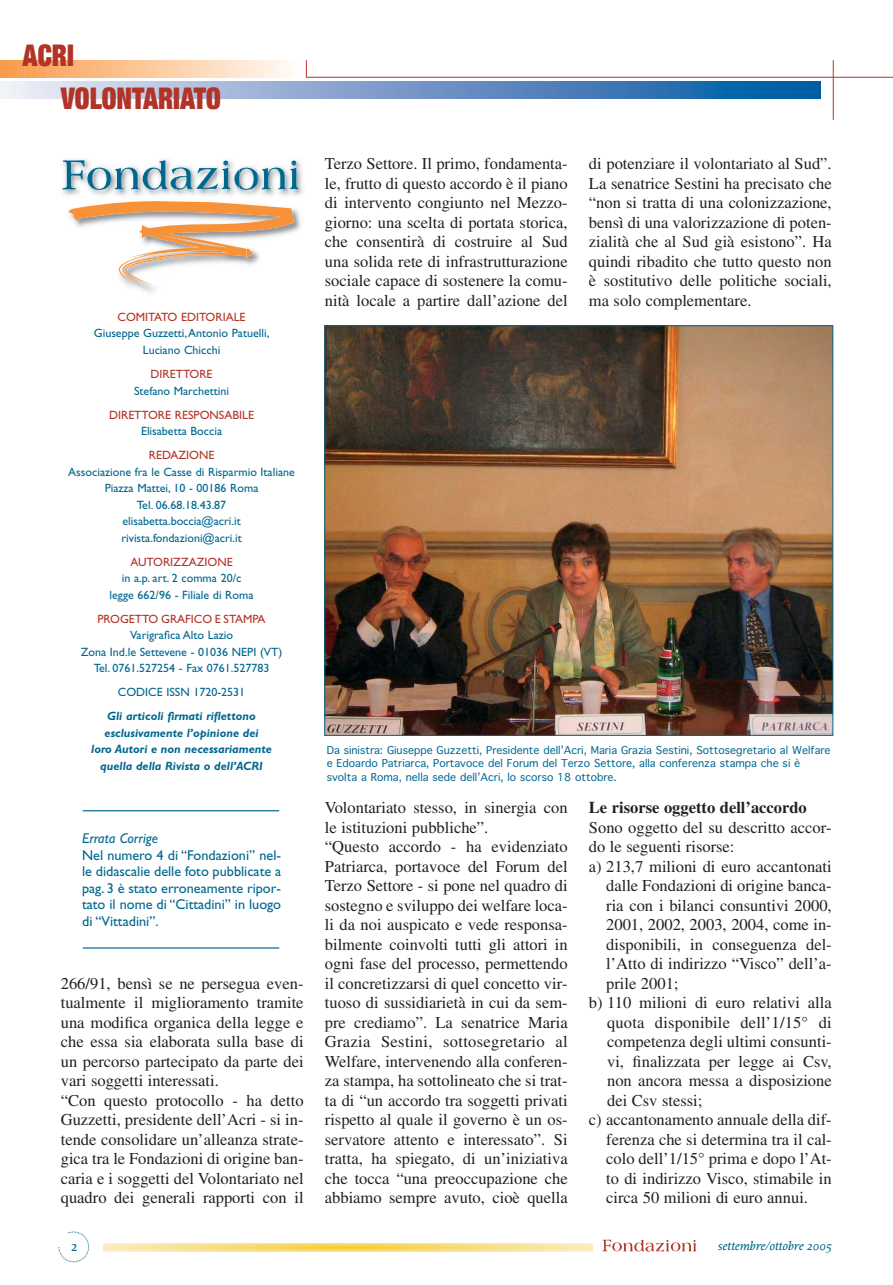
<style>
.page{position:relative;width:893px;height:1285px;background:#fff}
.page>*{position:absolute;margin:0;border:0;box-sizing:border-box;transform-origin:0 0}
.t1{font:900 expanded 30px "Helvetica Neue";color:#b23427;scale:.88 1}
.t2{font:16.5px/19.5px "Times";color:#231f20}
.t3{font:700 16.5px "Times";color:#231f20}
.t4{font:500 15px "Proforma";color:#00678f}
.t5{font:14.25px/16.5px "Gill Sans";color:#00678f;text-align:justify}
.t6{font:italic 14.25px "Gill Sans";color:#00678f}
.t7{font:italic 500 12.75px "Proforma";color:#00678f}
.t8{font:12px/16.5px "Gill Sans";color:#00678f;text-align:center}
.t9{font:italic 700 12px/16.5px "Gill Sans";color:#00678f;text-align:center}
.t10{font:12px "Gill Sans";color:#b23427}
.t11{font:10.5px/13.5px "Geneva";color:#006792}
</style>
<div class="page">
<svg style="left:104px;top:1243px;width:489px;height:8px;background:#f8df87"></svg>
<svg style="left:58px;top:1231px;width:31px;height:30px"></svg>
<svg style="left:602px;top:1239px;width:94px;height:12px"></svg>
<hr style="left:306px;top:77px;width:587px;height:1px;background:#b23427">
<hr style="left:833px;top:60px;width:1px;height:60px;background:#b23427">
<svg style="left:0;top:60px;width:821px;height:38px"></svg>
<img style="left:128px;top:209px;width:173px;height:84px">
<svg style="left:68px;top:201px;width:226px;height:85px"></svg>
<img style="left:62px;top:159px;width:25px;height:37px">
<img style="left:93px;top:190px;width:17px;height:6px">
<img style="left:83px;top:190px;width:10px;height:6px">
<img style="left:120px;top:190px;width:18px;height:6px">
<img style="left:110px;top:190px;width:10px;height:6px">
<img style="left:239px;top:190px;width:18px;height:6px">
<img style="left:267px;top:163px;width:36px;height:33px">
<img style="left:257px;top:190px;width:10px;height:6px">
<img style="left:176px;top:190px;width:63px;height:6px">
<img style="left:192px;top:190px;width:9px;height:6px">
<img style="left:217px;top:190px;width:10px;height:6px">
<img style="left:285px;top:190px;width:10px;height:6px">
<svg style="left:176px;top:160px;width:123px;height:30px"></svg>
<img style="left:138px;top:159px;width:38px;height:37px">
<img style="left:171px;top:168px;width:5px;height:21px">
<svg style="left:63px;top:160px;width:105px;height:30px"></svg>
<hr style="left:83px;top:810px;width:196px;height:1px;background:#00678f">
<hr style="left:83px;top:947px;width:196px;height:1px;background:#00678f">
<img style="left:326px;top:327px;width:505px;height:406px">
<h1 class="t1" style="left:23px;top:45px;width:60px">ACRI</h1>
<h1 class="t1" style="left:61px;top:87px;width:183px">VOLONTARIATO</h1>
<p class="t10" style="left:118px;top:313px;width:130px">COMITATO EDITORIALE</p>
<p class="t8" style="left:94px;top:326px;width:177px">Giuseppe Guzzetti,Antonio Patuelli,<br>Luciano Chicchi</p>
<p class="t10" style="left:151px;top:370px;width:64px">DIRETTORE</p>
<p class="t8" style="left:134px;top:383px;width:96px">Stefano Marchettini</p>
<p class="t10" style="left:109px;top:410px;width:146px">DIRETTORE RESPONSABILE</p>
<p class="t8" style="left:141px;top:424px;width:83px">Elisabetta Boccia</p>
<p class="t10" style="left:149px;top:451px;width:67px">REDAZIONE</p>
<p class="t8" style="left:68px;top:464px;width:228px">Associazione fra le Casse di Risparmio Italiane<br>Piazza Mattei, 10 - 00186 Roma<br>Tel. 06.68.18.43.87<br>elisabetta.boccia@acri.it rivista.fondazioni@acri.it</p>
<p class="t10" style="left:130px;top:557px;width:104px">AUTORIZZAZIONE</p>
<p class="t8" style="left:110px;top:571px;width:145px">in a.p. art. 2 comma 20/c legge 662/96 - Filiale di Roma</p>
<p class="t10" style="left:98px;top:614px;width:170px">PROGETTO GRAFICO E STAMPA</p>
<p class="t8" style="left:81px;top:628px;width:203px">Varigrafica Alto Lazio<br>Zona Ind.le Settevene - 01036 NEPI (VT)<br>Tel. 0761.527254 - Fax 0761.527783</p>
<p class="t8" style="left:118px;top:685px;width:129px">CODICE ISSN 1720-2531</p>
<p class="t9" style="left:91px;top:709px;width:182px">Gli articoli firmati riflettono esclusivamente l’opinione dei<br>loro Autori e non necessariamente quella della Rivista o dell’ACRI</p>
<p class="t6" style="left:82px;top:833px;width:77px">Errata Corrige</p>
<p class="t5" style="left:82px;top:848px;width:200px">Nel numero 4 di “Fondazioni” nel&shy;le didascalie delle foto pubblicate a pag. 3 è stato erroneamente ripor&shy;tato il nome di “Cittadini” in luogo di “Vittadini”.</p>
<p class="t2" style="left:61px;top:974px;width:244px">266/91, bensì se ne persegua even&shy;tualmente il miglioramento tramite una modifica organica della legge e che essa sia elaborata sulla base di un percorso partecipato da parte dei vari soggetti interessati.<br>“Con questo protocollo - ha detto Guzzetti, presidente dell’Acri - si in&shy;tende consolidare un’alleanza strate&shy;gica tra le Fondazioni di origine ban&shy;caria e i soggetti del Volontariato nel quadro dei generali rapporti con il</p>
<p class="t2" style="left:325px;top:155px;width:244px;text-align:justify">Terzo Settore. Il primo, fondamenta&shy;le, frutto di questo accordo è il piano di intervento congiunto nel Mezzo&shy;giorno: una scelta di portata storica, che consentirà di costruire al Sud una solida rete di infrastrutturazione sociale capace di sostenere la comu&shy;nità locale a partire dall’azione del</p>
<p class="t2" style="left:589px;top:155px;width:244px;text-align:justify">di potenziare il volontariato al Sud”.<br>La senatrice Sestini ha precisato che “non si tratta di una colonizzazione, bensì di una valorizzazione di poten&shy;zialità che al Sud già esistono”. Ha quindi ribadito che tutto questo non è sostitutivo delle politiche sociali, ma solo complementare.</p>
<p class="t11" style="left:327px;top:744px;width:505px">Da sinistra: Giuseppe Guzzetti, Presidente dell’Acri, Maria Grazia Sestini, Sottosegretario al Welfare e Edoardo Patriarca, Portavoce del Forum del Terzo Settore, alla conferenza stampa che si è svolta a Roma, nella sede dell’Acri, lo scorso 18 ottobre.</p>
<p class="t2" style="left:325px;top:799px;width:244px">Volontariato stesso, in sinergia con le istituzioni pubbliche”.<br>“Questo accordo - ha evidenziato Patriarca, portavoce del Forum del Terzo Settore - si pone nel quadro di sostegno e sviluppo dei welfare loca&shy;li da noi auspicato e vede responsa&shy;bilmente coinvolti tutti gli attori in ogni fase del processo, permettendo il concretizzarsi di quel concetto vir&shy;tuoso di sussidiarietà in cui da sem&shy;pre crediamo”. La senatrice Maria Grazia Sestini, sottosegretario al Welfare, intervenendo alla conferen&shy;za stampa, ha sottolineato che si trat&shy;ta di “un accordo tra soggetti privati rispetto al quale il governo è un os&shy;servatore attento e interessato”. Si tratta, ha spiegato, di un’iniziativa che tocca “una preoccupazione che abbiamo sempre avuto, cioè quella</p>
<p class="t3" style="left:589px;top:801px;width:219px">Le risorse oggetto dell’accordo</p>
<p class="t2" style="left:589px;top:818px;width:244px">Sono oggetto del su descritto accor-</p>
<p class="t2" style="left:589px;top:838px;width:147px">do le seguenti risorse:</p>
<p class="t2" style="left:589px;top:857px;width:244px">a) 213,7 milioni di euro accantonati</p>
<p class="t2" style="left:606px;top:877px;width:227px">dalle Fondazioni di origine banca-</p>
<p class="t2" style="left:606px;top:896px;width:227px">ria con i bilanci consuntivi 2000,</p>
<p class="t2" style="left:606px;top:916px;width:227px">2001, 2002, 2003, 2004, come in-</p>
<p class="t2" style="left:606px;top:935px;width:227px">disponibili, in conseguenza del-</p>
<p class="t2" style="left:606px;top:955px;width:227px">l’Atto di indirizzo “Visco” dell’a-</p>
<p class="t2" style="left:606px;top:974px;width:74px">prile 2001;</p>
<p class="t2" style="left:589px;top:994px;width:244px">b) 110 milioni di euro relativi alla</p>
<p class="t2" style="left:607px;top:1013px;width:226px">quota disponibile dell’1/15° di</p>
<p class="t2" style="left:607px;top:1033px;width:226px">competenza degli ultimi consunti-</p>
<p class="t2" style="left:607px;top:1052px;width:226px">vi, finalizzata per legge ai Csv,</p>
<p class="t2" style="left:607px;top:1072px;width:226px">non ancora messa a disposizione</p>
<p class="t2" style="left:607px;top:1091px;width:97px">dei Csv stessi;</p>
<p class="t2" style="left:589px;top:1111px;width:244px">c) accantonamento annuale della dif-</p>
<p class="t2" style="left:606px;top:1130px;width:227px">ferenza che si determina tra il cal-</p>
<p class="t2" style="left:606px;top:1150px;width:227px">colo dell’1/15° prima e dopo l’At-</p>
<p class="t2" style="left:606px;top:1169px;width:227px">to di indirizzo Visco, stimabile in</p>
<p class="t2" style="left:606px;top:1189px;width:203px">circa 50 milioni di euro annui.</p>
<p class="t4" style="left:70px;top:1240px;width:9px">2</p>
<p class="t7" style="left:717px;top:1240px;width:116px">settembre/ottobre 2005</p>
</div>
